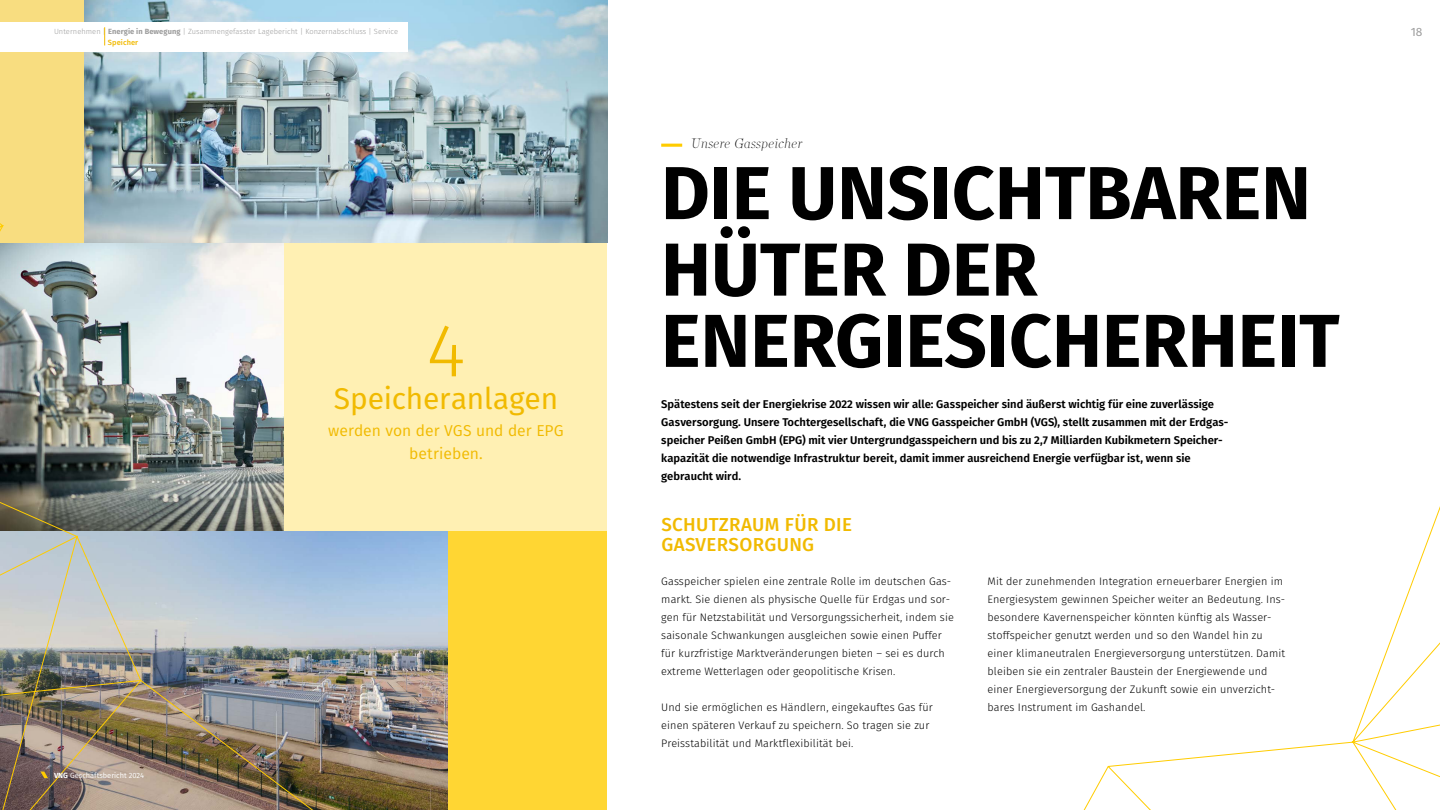
<style>
.page{position:relative;width:1440px;height:810px;background:#fff}
.page>*{position:absolute;margin:0;border:0;box-sizing:border-box;transform-origin:0 0}
.t1{font:700 75px/73.9px "Fira Sans";color:#000}
.t2{font:300 75px "Fira Sans";color:#f1ba00}
.t3{font:30px "Fira Sans";letter-spacing:-.005em;color:#f1ba00}
.t4{font:500 18.75px/20.2px "Fira Sans";letter-spacing:.02em;color:#f1ba00}
.t5{font:15.75px/23.2px "Fira Sans";color:#f1ba00;text-align:center}
.t6{font:italic 200 13.5px "Bomboniere";letter-spacing:.02em;color:#000}
.t7{font:12px "Fira Sans";color:#9d9d9d}
.t8{font:600 11.25px/18px "Fira Sans";color:#000}
.t9{font:300 10.88px/18px "Fira Sans";letter-spacing:.01em;color:#000}
.t10{font:300 7.5px/11.9px "Fira Sans";letter-spacing:.01em;color:#9d9d9d}
.t11{font:7.5px "Fira Sans";color:#fff}
.s1{font-weight:700}
.s2{font-weight:500;color:#f1ba00}
</style>
<div class="page">
<div style="left:446px;top:531px;width:161px;height:279px;background:#ffd633"></div>
<img style="left:142px;top:243px;width:143px;height:288px">
<img style="left:142px;top:531px;width:306px;height:279px">
<img style="left:142px;top:0;width:465px;height:243px">
<div style="left:285px;top:243px;width:322px;height:288px;background:#fff0b3"></div>
<hr style="left:661px;top:144px;width:21px;height:3px;background:#fc0">
<img style="left:0;top:0;width:142px;height:810px">
<img style="left:21px;top:679px;width:365px;height:131px">
<svg style="left:1083px;top:506px;width:357px;height:304px"></svg>
<svg style="left:41px;top:772px;width:7px;height:6px"></svg>
<div style="left:0;top:22px;width:407px;height:30px;background:#fff"></div>
<svg style="left:104px;top:27px;width:1px;height:18px"></svg>
<p class="t10" style="left:108px;top:25px;width:292px;text-indent:-54px">Unternehmen | <span class="s1">Energie in Bewegung</span> | Zusammengefasster Lagebericht | Konzernabschluss | Service<br><span class="s2">Speicher</span></p>
<p class="t11" style="left:54px;top:770px;width:92px"><span class="s1">VNG</span> Geschäftsbericht 2024</p>
<h1 class="t2" style="left:427px;top:297px;width:40px">4</h1>
<h2 class="t3" style="left:334px;top:375px;width:226px">Speicheranlagen</h2>
<h3 class="t5" style="left:328px;top:419px;width:237px">werden von der VGS und der EPG betrieben.</h3>
<p class="t6" style="left:691px;top:133px;width:113px">Unsere Gasspeicher</p>
<h1 class="t1" style="left:661px;top:151px;width:680px">DIE UNSICHTBAREN<br>HÜTER DER<br>ENERGIESICHERHEIT</h1>
<p class="t8" style="left:661px;top:395px;width:569px">Spätestens seit der Energiekrise 2022 wissen wir alle: Gasspeicher sind äußerst wichtig für eine zuverlässige Gasversorgung. Unsere Tochtergesellschaft, die VNG Gasspeicher GmbH (VGS), stellt zusammen mit der Erdgas&shy;speicher Peißen GmbH (EPG) mit vier Untergrundgasspeichern und bis zu 2,7 Milliarden Kubikmetern Speicher&shy;kapazität die notwendige Infrastruktur bereit, damit immer ausreichend Energie verfügbar ist, wenn sie gebraucht wird.</p>
<h3 class="t4" style="left:661px;top:513px;width:192px">SCHUTZRAUM FÜR DIE<br>GASVERSORGUNG</h3>
<p class="t9" style="left:661px;top:572px;width:294px">Gasspeicher spielen eine zentrale Rolle im deutschen Gas&shy;markt. Sie dienen als physische Quelle für Erdgas und sor&shy;gen für Netzstabilität und Versorgungssicherheit, indem sie saisonale Schwankungen ausgleichen sowie einen Puffer für kurzfristige Marktveränderungen bieten – sei es durch extreme Wetterlagen oder geopolitische Krisen.</p>
<p class="t9" style="left:661px;top:698px;width:273px">Und sie ermöglichen es Händlern, eingekauftes Gas für einen späteren Verkauf zu speichern. So tragen sie zur<br>Preisstabilität und Marktflexibilität bei.</p>
<p class="t9" style="left:988px;top:572px;width:299px">Mit der zunehmenden Integration erneuerbarer Energien im Energiesystem gewinnen Speicher weiter an Bedeutung. Ins&shy;besondere Kavernenspeicher könnten künftig als Wasser&shy;stoffspeicher genutzt werden und so den Wandel hin zu einer klimaneutralen Energieversorgung unterstützen. Damit bleiben sie ein zentraler Baustein der Energiewende und einer Energieversorgung der Zukunft sowie ein unverzicht&shy;bares Instrument im Gashandel.</p>
<p class="t7" style="left:1411px;top:22px;width:13px">18</p>
</div>
